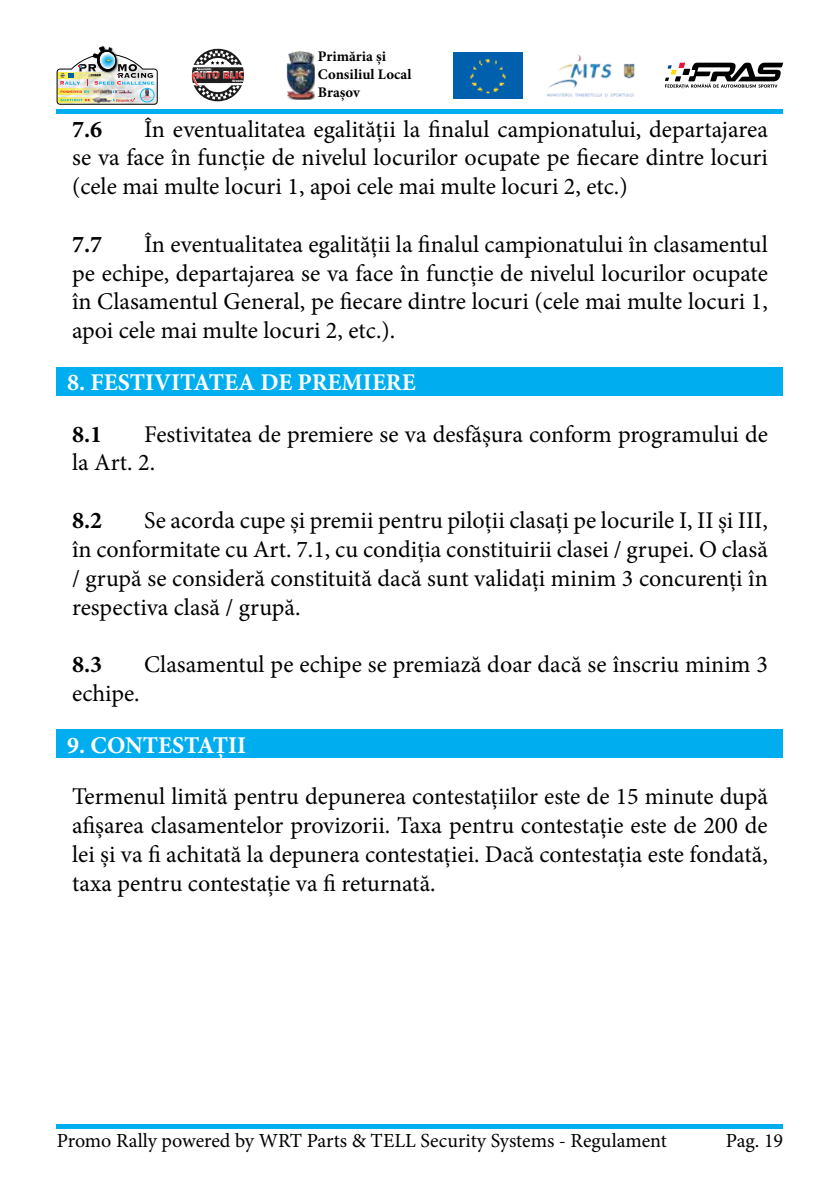
<style>
.page{position:relative;width:840px;height:1191px;background:#fff}
.page>*{position:absolute;margin:0;border:0;box-sizing:border-box;transform-origin:0 0}
.t1{font:24px/28.8px "Minion Pro";color:#000;text-align:justify}
.t2{font:700 24px "Minion Pro";color:#fff}
.t3{font:700 24px "Minion Pro";color:#000}
.t4{font:20px "Minion Pro";color:#000}
.t5{font:700 14.6px/17.6px "Minion Pro";color:#000}
</style>
<div class="page">
<hr style="left:57px;top:1124px;width:725px;height:4px;background:#00aeef">
<hr style="left:57px;top:109px;width:725px;height:4px;background:#00aeef">
<svg style="left:192px;top:49px;width:52px;height:52px"></svg>
<svg style="left:665px;top:63px;width:117px;height:25px"></svg>
<img style="left:547px;top:54px;width:88px;height:44px">
<img style="left:453px;top:53px;width:69px;height:45px">
<img style="left:286px;top:51px;width:28px;height:49px">
<img style="left:57px;top:47px;width:100px;height:57px">
<div style="left:57px;top:367px;width:725px;height:28px;background:#00aeef"></div>
<div style="left:57px;top:729px;width:725px;height:29px;background:#00aeef"></div>
<p class="t5" style="left:318px;top:48px;width:95px">Primăria și<br>Consiliul Local<br>Brașov</p>
<p class="t1" style="left:72px;top:115px;width:697px;text-indent:72px">În eventualitatea egalității la finalul campionatului, departajarea se va face în funcție de nivelul locurilor ocupate pe fiecare dintre locuri (cele mai multe locuri 1, apoi cele mai multe locuri 2, etc.)</p>
<p class="t3" style="left:72px;top:227px;width:32px">7.7</p>
<p class="t3" style="left:72px;top:112px;width:32px">7.6</p>
<p class="t1" style="left:72px;top:230px;width:697px;text-indent:72px">În eventualitatea egalității la finalul campionatului în clasamentul pe echipe, departajarea se va face în funcție de nivelul locurilor ocupate în Clasamentul General, pe fiecare dintre locuri (cele mai multe locuri 1, apoi cele mai multe locuri 2, etc.).</p>
<p class="t2" style="left:67px;top:365px;width:350px">8. FESTIVITATEA DE PREMIERE</p>
<p class="t1" style="left:72px;top:420px;width:697px;text-indent:72px">Festivitatea de premiere se va desfășura conform programului de la Art. 2.</p>
<p class="t3" style="left:72px;top:417px;width:32px">8.1</p>
<p class="t1" style="left:72px;top:506px;width:697px;text-indent:72px">Se acorda cupe și premii pentru piloții clasați pe locurile I, II și III, în conformitate cu Art. 7.1, cu condiția constituirii clasei / grupei. O clasă / grupă se consideră constituită dacă sunt validați minim 3 concurenți în respectiva clasă / grupă.</p>
<p class="t3" style="left:72px;top:647px;width:32px">8.3</p>
<p class="t1" style="left:144px;top:650px;width:625px">Clasamentul pe echipe se premiază doar dacă se înscriu minim 3</p>
<p class="t1" style="left:72px;top:679px;width:69px">echipe.</p>
<p class="t3" style="left:72px;top:503px;width:32px">8.2</p>
<p class="t2" style="left:67px;top:728px;width:180px">9. CONTESTAȚII</p>
<p class="t1" style="left:72px;top:782px;width:697px">Termenul limită pentru depunerea contestațiilor este de 15 minute după afișarea clasamentelor provizorii. Taxa pentru contestație este de 200 de lei și va fi achitată la depunera contestației. Dacă contestația este fondată, taxa pentru contestație va fi returnată.</p>
<p class="t4" style="left:57px;top:1127px;width:611px">Promo Rally powered by WRT Parts &amp; TELL Security Systems - Regulament</p>
<p class="t4" style="left:725px;top:1127px;width:59px">Pag. 19</p>
</div>
